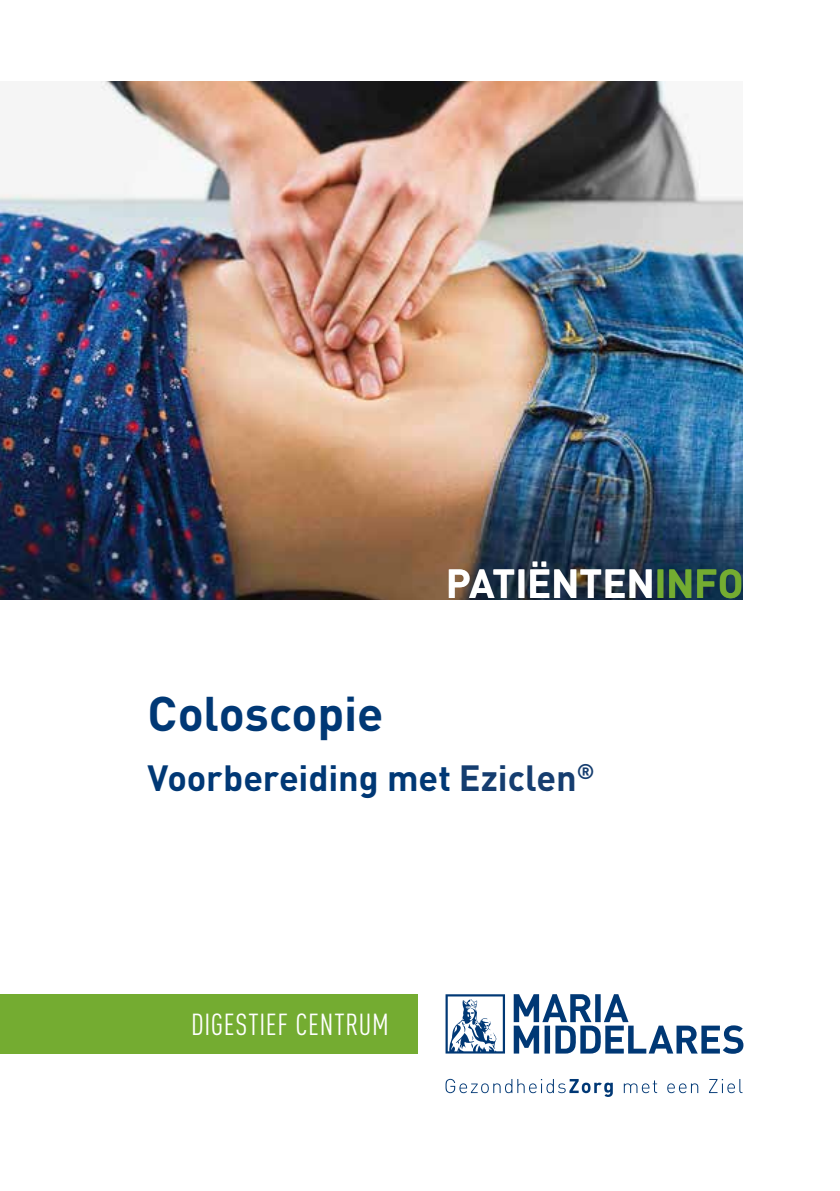
<style>
.page{position:relative;width:840px;height:1191px;background:#fff}
.page>*{position:absolute;margin:0;border:0;box-sizing:border-box;transform-origin:0 0}
.t1{font:700 48px "DINOT";letter-spacing:-.005em;color:#003875}
.t2{font:700 40px "DINOT";letter-spacing:-.01em;color:#fff}
.t3{font:700 36px "DINOT";letter-spacing:-.005em;color:#003875}
.t4{font:700 36px "DINOT";color:#153d6f}
.t5{font:condensed 30px "DINOT";letter-spacing:.02em;color:#fff}
.s1{color:#74ac31}
</style>
<div class="page">
<img style="left:0;top:81px;width:742px;height:518px">
<svg style="left:513px;top:994px;width:230px;height:59px"></svg>
<svg style="left:445px;top:994px;width:59px;height:59px"></svg>
<svg style="left:445px;top:1078px;width:297px;height:19px"></svg>
<div style="left:0;top:994px;width:417px;height:59px;background:#74ac31"></div>
<p class="t2" style="left:445px;top:558px;width:299px">PATIËNTEN<span class="s1">INFO</span></p>
<h1 class="t1" style="left:147px;top:682px;width:237px">Coloscopie</h1>
<p class="t3" style="left:147px;top:755px;width:495px">Voorbereiding met Moviprep®</p>
<p class="t4" style="left:458px;top:754px;width:137px">Eziclen<sup>®</sup></p>
<p class="t5" style="left:191px;top:1007px;width:199px">DIGESTIEF CENTRUM</p>
</div>
